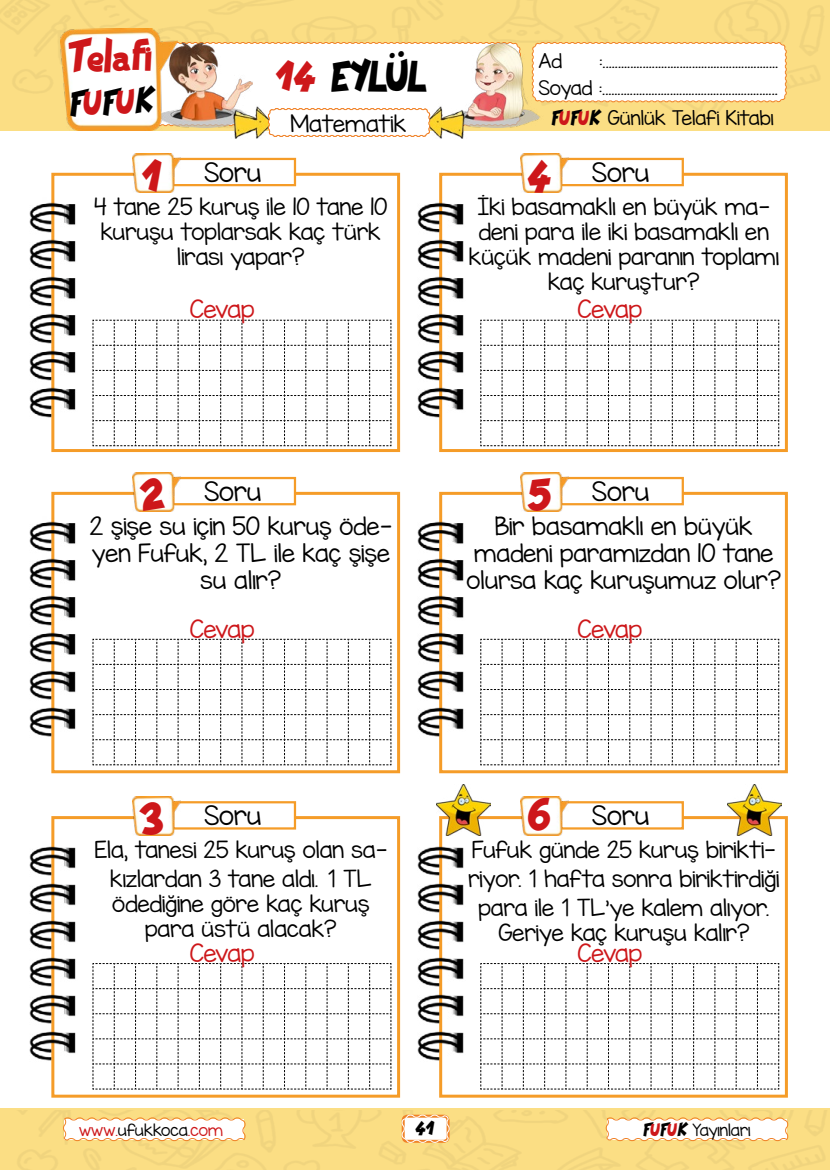
<style>
.page{position:relative;width:830px;height:1170px;background:#fff}
.page>*{position:absolute;margin:0;border:0;box-sizing:border-box;transform-origin:0 0}
.t1{font:45px "Pat Pa Cool";color:#000}
.t2{font:45px "Pat Pa Cool";color:#cd171a}
.t3{font:36px "Pat Pa Cool";color:#000}
.t4{font:24px "KG Miss Kindergarten";color:#000}
.t5{font:22.5px/27px "KG Miss Kindergarten";color:#000;text-align:center}
.t6{font:22.5px "KG Miss Kindergarten";letter-spacing:-.03em;color:#cd171a}
.t7{font:21px/25.2px "KG Miss Kindergarten";color:#000;text-align:center}
.t8{font:21px "Pat Pa Cool";color:#000}
.t9{font:18px/27px "KG Miss Kindergarten";color:#000;text-align:right}
.t10{font:15px "KG Miss Kindergarten";color:#cd171a}
.t11{font:15px "KG Miss Kindergarten";color:#000}
.s1{color:#cd171a}
.s2{font-family:"Pat Pa Cool";font-size:21px}
.s3{font-family:"Pat Pa Cool";font-size:21px;color:#cd171a}
.s4{font-family:"Pat Pa Cool";font-size:48px;color:#cd171a}
.s5{font-family:"TTKB Dik Temel Abece";font-weight:700;font-size:24px}
.s6{color:#000}
.s7{font-family:"Pat Pa Cool";font-size:18.75px}
.s8{font-family:"Pat Pa Cool";font-size:18.75px;color:#cd171a}
</style>
<div class="page">
<div style="left:0;top:1108px;width:829px;height:61px;background:#fbde84"></div>
<img style="left:0;top:0;width:829px;height:131px">
<svg style="left:401px;top:1113px;width:49px;height:30px"></svg>
<svg style="left:62px;top:1116px;width:184px;height:25px;background:#fceed9"></svg>
<svg style="left:604px;top:1116px;width:184px;height:25px;background:#fceed9"></svg>
<img style="left:177px;top:38px;width:75px;height:4px">
<img style="left:61px;top:29px;width:116px;height:102px">
<svg style="left:543px;top:42px;width:243px;height:61px"></svg>
<img style="left:521px;top:42px;width:22px;height:85px">
<img style="left:234px;top:137px;width:25px;height:2px">
<img style="left:439px;top:137px;width:25px;height:2px">
<img style="left:148px;top:42px;width:373px;height:95px">
<div style="left:51px;top:492px;width:349px;height:281px;border:3px solid #f59c28"></div>
<img style="left:30px;top:517px;width:46px;height:222px">
<div style="left:172px;top:477px;width:124px;height:28px;background:#fff;border:2px solid #f59c28"></div>
<img style="left:132px;top:472px;width:48px;height:39px">
<svg style="left:92px;top:638px;width:299px;height:127px"></svg>
<div style="left:439px;top:492px;width:348px;height:281px;border:3px solid #f59c28"></div>
<img style="left:417px;top:517px;width:47px;height:222px">
<div style="left:559px;top:477px;width:124px;height:28px;background:#fff;border:2px solid #f59c28"></div>
<img style="left:520px;top:472px;width:47px;height:39px">
<svg style="left:480px;top:638px;width:299px;height:127px"></svg>
<div style="left:51px;top:816px;width:349px;height:281px;border:3px solid #f59c28"></div>
<img style="left:30px;top:841px;width:46px;height:222px">
<div style="left:172px;top:801px;width:124px;height:28px;background:#fff;border:2px solid #f59c28"></div>
<img style="left:132px;top:796px;width:48px;height:39px">
<svg style="left:92px;top:963px;width:299px;height:126px"></svg>
<div style="left:439px;top:816px;width:348px;height:281px;border:3px solid #f59c28"></div>
<img style="left:417px;top:841px;width:47px;height:222px">
<div style="left:559px;top:801px;width:124px;height:28px;background:#fff;border:2px solid #f59c28"></div>
<img style="left:520px;top:796px;width:47px;height:39px">
<svg style="left:480px;top:963px;width:299px;height:126px"></svg>
<img style="left:436px;top:784px;width:54px;height:51px">
<img style="left:727px;top:784px;width:54px;height:51px">
<div style="left:51px;top:173px;width:349px;height:279px;border:3px solid #f59c28"></div>
<img style="left:30px;top:198px;width:46px;height:222px">
<div style="left:172px;top:158px;width:124px;height:28px;background:#fff;border:2px solid #f59c28"></div>
<img style="left:132px;top:153px;width:48px;height:39px">
<svg style="left:92px;top:319px;width:299px;height:127px"></svg>
<div style="left:439px;top:173px;width:348px;height:279px;border:3px solid #f59c28"></div>
<img style="left:417px;top:198px;width:47px;height:222px">
<div style="left:559px;top:158px;width:124px;height:28px;background:#fff;border:2px solid #f59c28"></div>
<img style="left:520px;top:153px;width:47px;height:39px">
<svg style="left:480px;top:319px;width:299px;height:127px"></svg>
<h1 class="t2" style="left:68px;top:32px;width:85px;rotate:-2deg">Telafi</h1>
<h2 class="t3" style="left:69px;top:83px;width:87px;rotate:-2deg">F<span class="s1">U</span>F<span class="s1">U</span>K</h2>
<h1 class="t1" style="left:277px;top:50px;width:152px"><span class="s1">14</span> EYLÜL</h1>
<p class="t7" style="left:290px;top:111px;width:117px">Matematik</p>
<p class="t9" style="left:538px;top:47px;width:25px">Ad</p>
<p class="t9" style="left:538px;top:47px;width:241px">:.........................................................<br>Soyad :.........................................................</p>
<p class="t9" style="left:551px;top:105px;width:223px"><span class="s2">F</span><span class="s3">U</span><span class="s2">F</span><span class="s3">U</span><span class="s2">K</span> Günlük Telafi Kitabı</p>
<p class="t4" style="left:144px;top:156px;width:119px"><span class="s4">1</span> Soru</p>
<p class="t7" style="left:94px;top:193px;width:294px">4 tane 25 kuruş ile 10 tane 10 kuruşu toplarsak kaç türk lirası yapar?</p>
<p class="t4" style="left:529px;top:156px;width:122px"><span class="s4">4</span> Soru</p>
<p class="t7" style="left:468px;top:193px;width:311px">İki basamaklı en büyük ma&shy;deni para ile iki basamaklı en küçük madeni paranın toplamı kaç kuruştur?</p>
<p class="t6" style="left:190px;top:294px;width:66px">Cevap</p>
<p class="t6" style="left:577px;top:294px;width:66px">Cevap</p>
<p class="t4" style="left:141px;top:475px;width:122px"><span class="s4">2</span> Soru</p>
<p class="t4" style="left:529px;top:475px;width:121px"><span class="s4">5</span> Soru</p>
<p class="t5" style="left:90px;top:512px;width:303px">2 şişe su için 50 kuruş öde&shy;yen Fufuk, 2 TL ile kaç şişe su alır?</p>
<p class="t5" style="left:466px;top:512px;width:316px">Bir basamaklı en büyük madeni paramızdan 10 tane olursa kaç kuruşumuz olur?</p>
<p class="t6" style="left:190px;top:613px;width:66px">Cevap</p>
<p class="t6" style="left:577px;top:613px;width:66px">Cevap</p>
<p class="t4" style="left:141px;top:799px;width:122px"><span class="s4">3</span> Soru</p>
<p class="t4" style="left:529px;top:799px;width:121px"><span class="s4">6</span> Soru</p>
<p class="t7" style="left:95px;top:835px;width:294px;line-height:28.8px">Ela, tanesi 25 kuruş olan sa&shy;kızlardan 3 tane aldı. <span class="s5">1</span> TL</p>
<p class="t7" style="left:112px;top:890px;width:258px">ödediğine göre kaç kuruş para üstü alacak?</p>
<p class="t6" style="left:190px;top:937px;width:66px">Cevap</p>
<p class="t7" style="left:468px;top:835px;width:312px;line-height:28.8px">Fufuk günde 25 kuruş birikti&shy;riyor. <span class="s5">1</span> hafta sonra biriktirdiği para ile <span class="s5">1</span> TL’ye kalem alıyor.</p>
<p class="t7" style="left:498px;top:919px;width:253px">Geriye kaç kuruşu kalır?</p>
<p class="t6" style="left:577px;top:937px;width:66px">Cevap</p>
<p class="t10" style="left:79px;top:1119px;width:145px">www.<span class="s6">ufukkoca</span>.com</p>
<p class="t8" style="left:416px;top:1115px;width:20px">41</p>
<p class="t11" style="left:643px;top:1119px;width:108px"><span class="s7">F</span><span class="s8">U</span><span class="s7">F</span><span class="s8">U</span><span class="s7">K</span> Yayınları</p>
</div>
